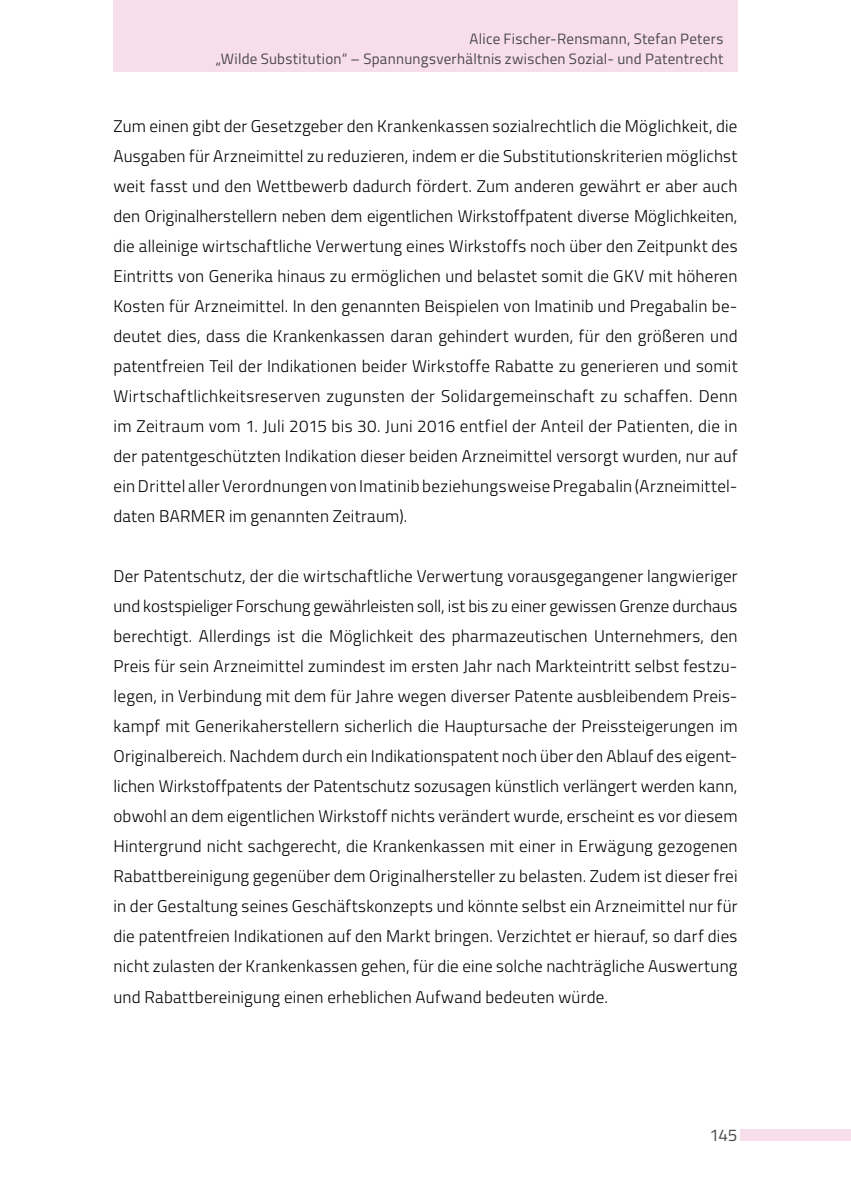
<style>
.page{position:relative;width:851px;height:1191px;background:#fff}
.page>*{position:absolute;margin:0;border:0;box-sizing:border-box;transform-origin:0 0}
.t1{font:300 17px/30px "Titillium";letter-spacing:.015em;color:#000}
.t2{font:17px "Titillium";color:#4a4a49}
.t3{font:15px/20px "Titillium";letter-spacing:.015em;color:#4a4a49;text-align:right}
</style>
<div class="page">
<div style="left:113px;top:0;width:624px;height:71px;background:#f8deeb"></div>
<div style="left:740px;top:1129px;width:110px;height:11px;background:#f8deeb"></div>
<p class="t3" style="left:216px;top:28px;width:509px">Alice Fischer-Rensmann, Stefan Peters<br>„Wilde Substitution“ – Spannungsverhältnis zwischen Sozial- und Patentrecht</p>
<p class="t1" style="left:113px;top:110px;width:625px">Zum einen gibt der Gesetzgeber den Krankenkassen sozialrechtlich die Möglichkeit, die Ausgaben für Arzneimittel zu reduzieren, indem er die Substitutionskriterien möglichst weit fasst und den Wettbewerb dadurch fördert. Zum anderen gewährt er aber auch den Originalherstellern neben dem eigentlichen Wirkstoffpatent diverse Möglichkeiten, die alleinige wirtschaftliche Verwertung eines Wirkstoffs noch über den Zeitpunkt des Eintritts von Generika hinaus zu ermöglichen und belastet somit die GKV mit höheren Kosten für Arzneimittel. In den genannten Beispielen von Imatinib und Pregabalin be&shy;deutet dies, dass die Krankenkassen daran gehindert wurden, für den größeren und patentfreien Teil der Indikationen beider Wirkstoffe Rabatte zu generieren und somit Wirtschaftlichkeitsreserven zugunsten der Solidargemeinschaft zu schaffen. Denn im Zeitraum vom 1. Juli 2015 bis 30. Juni 2016 entfiel der Anteil der Patienten, die in der patentgeschützten Indikation dieser beiden Arzneimittel versorgt wurden, nur auf ein Drittel aller Verordnungen von Imatinib beziehungsweise Pregabalin (Arzneimittel&shy;daten BARMER im genannten Zeitraum).</p>
<p class="t1" style="left:113px;top:560px;width:625px;text-align:justify">Der Patentschutz, der die wirtschaftliche Verwertung vorausgegangener langwieriger und kostspieliger Forschung gewährleisten soll, ist bis zu einer gewissen Grenze durchaus berechtigt. Allerdings ist die Möglichkeit des pharmazeutischen Unternehmers, den Preis für sein Arzneimittel zumindest im ersten Jahr nach Markteintritt selbst festzu&shy;legen, in Verbindung mit dem für Jahre wegen diverser Patente ausbleibendem Preis&shy;kampf mit Generikaherstellern sicherlich die Hauptursache der Preissteigerungen im Originalbereich. Nachdem durch ein Indikationspatent noch über den Ablauf des eigent&shy;lichen Wirkstoffpatents der Patentschutz sozusagen künstlich verlängert werden kann, obwohl an dem eigentlichen Wirkstoff nichts verändert wurde, erscheint es vor diesem Hintergrund nicht sachgerecht, die Krankenkassen mit einer in Erwägung gezogenen Rabattbereinigung gegenüber dem Originalhersteller zu belasten. Zudem ist dieser frei in der Gestaltung seines Geschäftskonzepts und könnte selbst ein Arzneimittel nur für die patentfreien Indikationen auf den Markt bringen. Verzichtet er hierauf, so darf dies nicht zulasten der Krankenkassen gehen, für die eine solche nachträgliche Auswertung und Rabattbereinigung einen erheblichen Aufwand bedeuten würde.</p>
<p class="t2" style="left:709px;top:1122px;width:30px">145</p>
</div>
